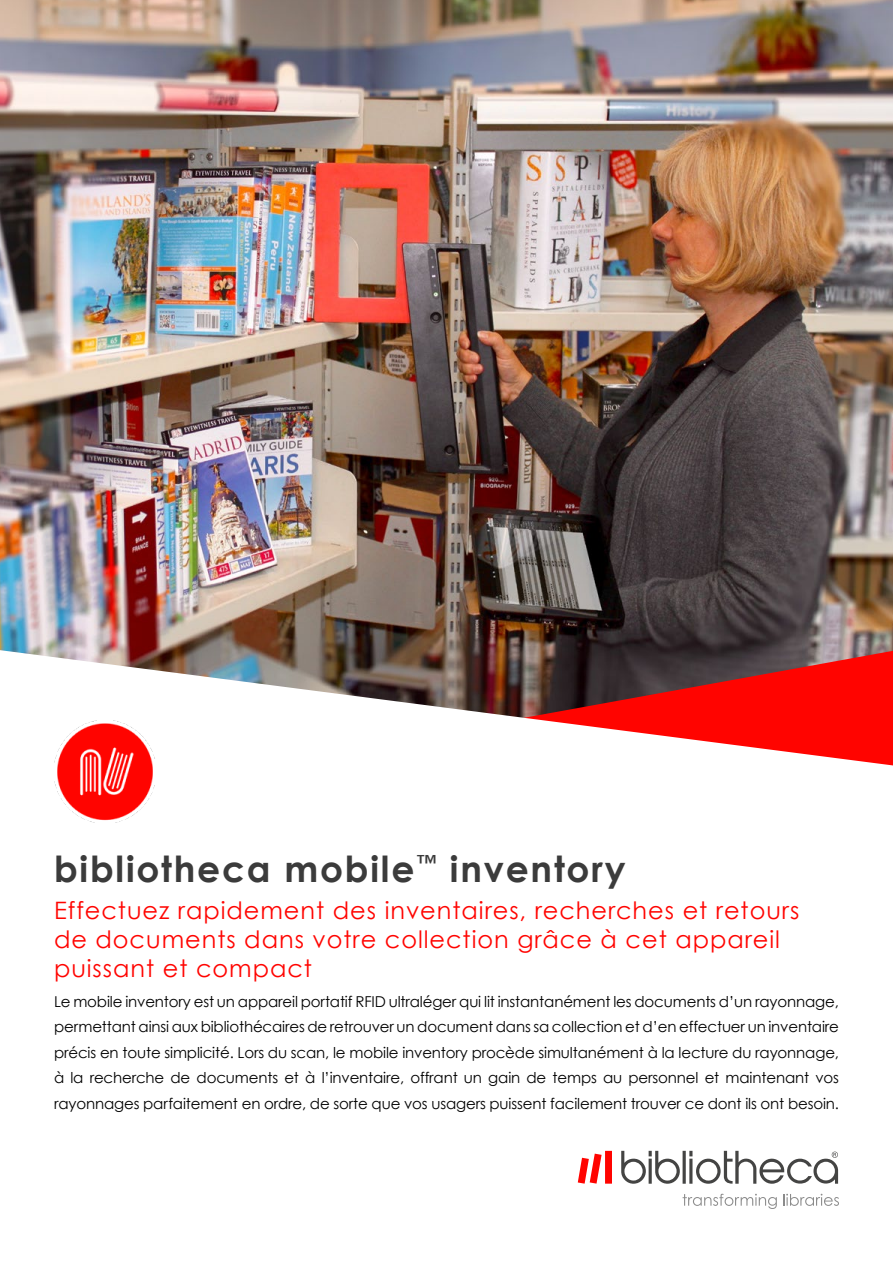
<style>
.page{position:relative;width:893px;height:1263px;background:#fff}
.page>*{position:absolute;margin:0;border:0;box-sizing:border-box;transform-origin:0 0}
.t1{font:700 36px "Century Gothic";letter-spacing:.05em;color:#3b3b3b}
.t2{font:24px/28.8px "Century Gothic";letter-spacing:.04em;color:#ff0400}
.t3{font:15px/25.5px "Century Gothic";letter-spacing:-.01em;color:#000;text-align:justify}
</style>
<div class="page">
<img style="left:0;top:0;width:893px;height:650px">
<svg style="left:0;top:650px;width:893px;height:548px"></svg>
<img style="left:54px;top:721px;width:101px;height:101px">
<svg style="left:683px;top:1194px;width:94px;height:15px"></svg>
<svg style="left:783px;top:1194px;width:56px;height:12px"></svg>
<svg style="left:621px;top:1151px;width:59px;height:33px"></svg>
<hr style="left:683px;top:1151px;width:3px;height:33px;background:#444443">
<svg style="left:689px;top:1151px;width:149px;height:33px"></svg>
<svg style="left:578px;top:1151px;width:34px;height:33px"></svg>
<h1 class="t1" style="left:54px;top:846px;width:573px">bibliotheca mobile<sup>™</sup> inventory</h1>
<h2 class="t2" style="left:54px;top:895px;width:747px">Effectuez rapidement des inventaires, recherches et retours de documents dans votre collection grâce à cet appareil puissant et compact</h2>
<p class="t3" style="left:54px;top:988px;width:787px">Le mobile inventory est un appareil portatif RFID ultraléger qui lit instantanément les documents d’un rayonnage, permettant ainsi aux bibliothécaires de retrouver un document dans sa collection et d’en effectuer un inventaire précis en toute simplicité. Lors du scan, le mobile inventory procède simultanément à la lecture du rayonnage, à la recherche de documents et à l’inventaire, offrant un gain de temps au personnel et maintenant vos rayonnages parfaitement en ordre, de sorte que vos usagers puissent facilement trouver ce dont ils ont besoin.</p>
</div>
